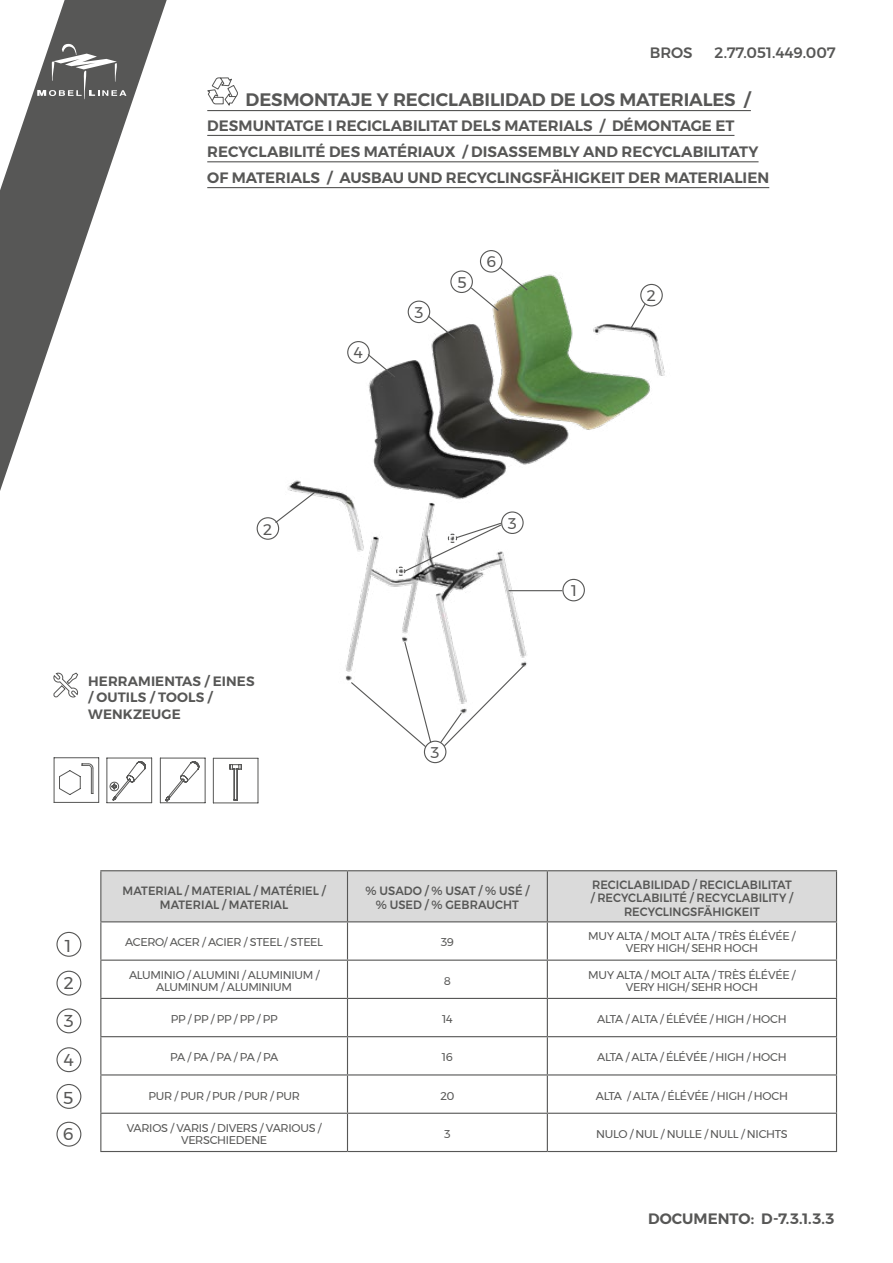
<style>
.page{position:relative;width:893px;height:1263px;background:#fff}
.page>*{position:absolute;margin:0;border:0;box-sizing:border-box;transform-origin:0 0}
.t1{font:600 18px "Montserrat";letter-spacing:-.01em;color:#575756}
.t2{font:17.1px/36.8px "Montserrat";color:#575756}
.t3{font:15.45px "Montserrat";color:#575756}
.t4{font:600 15px/26.1px "Montserrat";color:#575756}
.t5{font:500 15px "Montserrat";color:#575756}
.t6{font:600 13.5px/16.5px "Montserrat";letter-spacing:.005em;color:#575756}
.t7{font:500 12px/13.5px "Montserrat";letter-spacing:.005em;color:#575756;text-align:center;scale:.95 1}
.t8{font:11.25px/12px "Montserrat";letter-spacing:-.025em;color:#575756;text-align:center}
</style>
<div class="page">
<svg style="left:0;top:0;width:167px;height:491px"></svg>
<svg style="left:37px;top:44px;width:89px;height:55px;background:#797978"></svg>
<div style="left:101px;top:871px;width:735px;height:50px;background:#dadada"></div>
<hr style="left:347px;top:922px;width:1px;height:37px;background:#575756">
<hr style="left:347px;top:961px;width:1px;height:37px;background:#575756">
<hr style="left:347px;top:999px;width:1px;height:37px;background:#575756">
<hr style="left:347px;top:1037px;width:1px;height:37px;background:#575756">
<hr style="left:347px;top:1075px;width:1px;height:38px;background:#575756">
<hr style="left:347px;top:1114px;width:1px;height:37px;background:#575756">
<hr style="left:100px;top:922px;width:1px;height:37px;background:#575756">
<hr style="left:100px;top:959px;width:247px;height:2px;background:#575756">
<hr style="left:100px;top:961px;width:1px;height:37px;background:#575756">
<hr style="left:347px;top:959px;width:200px;height:2px;background:#575756">
<hr style="left:100px;top:998px;width:247px;height:1px;background:#575756">
<hr style="left:100px;top:999px;width:1px;height:37px;background:#575756">
<hr style="left:347px;top:998px;width:200px;height:1px;background:#575756">
<hr style="left:100px;top:1036px;width:247px;height:1px;background:#575756">
<hr style="left:100px;top:1037px;width:1px;height:37px;background:#575756">
<hr style="left:347px;top:1036px;width:200px;height:1px;background:#575756">
<hr style="left:100px;top:1074px;width:247px;height:1px;background:#575756">
<hr style="left:100px;top:1075px;width:1px;height:38px;background:#575756">
<hr style="left:347px;top:1074px;width:200px;height:1px;background:#575756">
<hr style="left:100px;top:1113px;width:247px;height:1px;background:#575756">
<hr style="left:100px;top:1114px;width:1px;height:37px;background:#575756">
<hr style="left:347px;top:1113px;width:200px;height:1px;background:#575756">
<hr style="left:100px;top:1151px;width:247px;height:1px;background:#575756">
<hr style="left:347px;top:1151px;width:200px;height:1px;background:#575756">
<hr style="left:547px;top:922px;width:1px;height:37px;background:#575756">
<hr style="left:836px;top:922px;width:1px;height:37px;background:#575756">
<hr style="left:547px;top:959px;width:290px;height:2px;background:#575756">
<hr style="left:547px;top:961px;width:1px;height:37px;background:#575756">
<hr style="left:836px;top:961px;width:1px;height:37px;background:#575756">
<hr style="left:547px;top:998px;width:290px;height:1px;background:#575756">
<hr style="left:547px;top:999px;width:1px;height:37px;background:#575756">
<hr style="left:836px;top:999px;width:1px;height:37px;background:#575756">
<hr style="left:547px;top:1036px;width:290px;height:1px;background:#575756">
<hr style="left:547px;top:1037px;width:1px;height:37px;background:#575756">
<hr style="left:836px;top:1037px;width:1px;height:37px;background:#575756">
<hr style="left:547px;top:1074px;width:290px;height:1px;background:#575756">
<hr style="left:547px;top:1075px;width:1px;height:38px;background:#575756">
<hr style="left:836px;top:1075px;width:1px;height:38px;background:#575756">
<hr style="left:547px;top:1113px;width:290px;height:1px;background:#575756">
<hr style="left:547px;top:1114px;width:1px;height:37px;background:#575756">
<hr style="left:836px;top:1114px;width:1px;height:37px;background:#575756">
<hr style="left:547px;top:1151px;width:290px;height:1px;background:#575756">
<hr style="left:100px;top:870px;width:247px;height:1px;background:#575756">
<hr style="left:100px;top:871px;width:1px;height:50px;background:#575756">
<hr style="left:347px;top:870px;width:200px;height:1px;background:#575756">
<hr style="left:347px;top:871px;width:1px;height:50px;background:#575756">
<hr style="left:547px;top:870px;width:290px;height:1px;background:#575756">
<hr style="left:547px;top:871px;width:1px;height:50px;background:#575756">
<hr style="left:836px;top:871px;width:1px;height:50px;background:#575756">
<hr style="left:100px;top:921px;width:247px;height:1px;background:#575756">
<hr style="left:347px;top:921px;width:200px;height:1px;background:#575756">
<hr style="left:547px;top:921px;width:290px;height:1px;background:#575756">
<img style="left:256px;top:250px;width:409px;height:431px">
<svg style="left:53px;top:672px;width:25px;height:26px"></svg>
<svg style="left:53px;top:757px;width:206px;height:47px"></svg>
<svg style="left:350px;top:641px;width:82px;height:107px"></svg>
<svg style="left:439px;top:664px;width:86px;height:83px"></svg>
<hr style="left:509px;top:590px;width:53px;height:1px;background:#575756">
<svg style="left:629px;top:302px;width:18px;height:28px"></svg>
<svg style="left:274px;top:491px;width:42px;height:33px"></svg>
<svg style="left:470px;top:266px;width:59px;height:46px"></svg>
<svg style="left:426px;top:314px;width:31px;height:26px"></svg>
<svg style="left:366px;top:353px;width:31px;height:26px"></svg>
<svg style="left:396px;top:522px;width:107px;height:54px"></svg>
<hr style="left:207px;top:135px;width:527px;height:1px;background:#575756">
<hr style="left:207px;top:161px;width:551px;height:1px;background:#575756">
<hr style="left:207px;top:187px;width:562px;height:1px;background:#575756">
<hr style="left:207px;top:110px;width:544px;height:1px;background:#575756">
<svg style="left:207px;top:77px;width:31px;height:29px"></svg>
<div style="left:56px;top:932px;width:25px;height:25px;border:1px solid #575756;border-radius:50%"></div>
<div style="left:56px;top:971px;width:25px;height:24px;border:1px solid #575756;border-radius:50%"></div>
<div style="left:56px;top:1008px;width:25px;height:25px;border:1px solid #575756;border-radius:50%"></div>
<div style="left:56px;top:1047px;width:25px;height:25px;border:1px solid #575756;border-radius:50%"></div>
<div style="left:56px;top:1084px;width:25px;height:25px;border:1px solid #575756;border-radius:50%"></div>
<div style="left:56px;top:1122px;width:25px;height:25px;border:1px solid #575756;border-radius:50%"></div>
<div style="left:562px;top:579px;width:23px;height:22px;border:1px solid #575756;border-radius:50%"></div>
<div style="left:640px;top:284px;width:23px;height:22px;border:1px solid #575756;border-radius:50%"></div>
<div style="left:257px;top:517px;width:22px;height:23px;border:1px solid #575756;border-radius:50%"></div>
<div style="left:501px;top:511px;width:23px;height:23px;border:1px solid #575756;border-radius:50%"></div>
<div style="left:408px;top:301px;width:22px;height:22px;border:1px solid #575756;border-radius:50%"></div>
<div style="left:424px;top:741px;width:22px;height:22px;border:1px solid #575756;border-radius:50%"></div>
<div style="left:347px;top:341px;width:23px;height:23px;border:1px solid #575756;border-radius:50%"></div>
<div style="left:450px;top:270px;width:23px;height:23px;border:1px solid #575756;border-radius:50%"></div>
<div style="left:480px;top:250px;width:22px;height:23px;border:1px solid #575756;border-radius:50%"></div>
<h3 class="t5" style="left:650px;top:41px;width:44px">BROS</h3>
<h3 class="t5" style="left:715px;top:41px;width:123px">2.77.051.449.007</h3>
<h1 class="t1" style="left:246px;top:85px;width:507px">DESMONTAJE Y RECICLABILIDAD DE LOS MATERIALES /</h1>
<h3 class="t4" style="left:207px;top:112px;width:563px">DESMUNTATGE I RECICLABILITAT DELS MATERIALS / DÉMONTAGE ET<br>RECYCLABILITÉ DES MATÉRIAUX / DISASSEMBLY AND RECYCLABILITATY<br>OF MATERIALS / AUSBAU UND RECYCLINGSFÄHIGKEIT DER MATERIALIEN</h3>
<h3 class="t3" style="left:354px;top:340px;width:11px">4</h3>
<h3 class="t3" style="left:414px;top:301px;width:11px">3</h3>
<h3 class="t3" style="left:457px;top:271px;width:11px">5</h3>
<h3 class="t3" style="left:487px;top:249px;width:11px">6</h3>
<h3 class="t3" style="left:647px;top:284px;width:10px">2</h3>
<h3 class="t3" style="left:263px;top:517px;width:10px">2</h3>
<p class="t6" style="left:88px;top:673px;width:168px">HERRAMIENTAS / EINES / OUTILS / TOOLS /<br>WENKZEUGE</p>
<h3 class="t3" style="left:431px;top:741px;width:11px">3</h3>
<h3 class="t3" style="left:508px;top:512px;width:11px">3</h3>
<h3 class="t3" style="left:571px;top:579px;width:7px">1</h3>
<h2 class="t2" style="left:65px;top:927px;width:8px">1</h2>
<h2 class="t2" style="left:64px;top:965px;width:11px">2</h2>
<h2 class="t2" style="left:64px;top:1002px;width:12px">3</h2>
<h2 class="t2" style="left:64px;top:1041px;width:12px">4</h2>
<h2 class="t2" style="left:63px;top:1079px;width:12px">5<br>6</h2>
<p class="t7" style="left:123px;top:884px;width:215px">MATERIAL / MATERIAL / MATÉRIEL /<br>MATERIAL / MATERIAL</p>
<p class="t7" style="left:366px;top:884px;width:174px">% USADO / % USAT / % USÉ / % USED / % GEBRAUCHT</p>
<p class="t7" style="left:591px;top:877px;width:215px">RECICLABILIDAD / RECICLABILITAT / RECYCLABILITÉ / RECYCLABILITY /<br>RECYCLINGSFÄHIGKEIT</p>
<p class="t8" style="left:125px;top:936px;width:199px">ACERO/ ACER / ACIER / STEEL / STEEL</p>
<p class="t8" style="left:441px;top:936px;width:15px">39</p>
<p class="t8" style="left:588px;top:930px;width:209px">MUY ALTA / MOLT ALTA / TRÈS ÉLÉVÉE /<br>VERY HIGH/ SEHR HOCH</p>
<p class="t8" style="left:129px;top:969px;width:192px">ALUMINIO / ALUMINI / ALUMINIUM /<br>ALUMINUM / ALUMINIUM</p>
<p class="t8" style="left:444px;top:975px;width:9px">8</p>
<p class="t8" style="left:588px;top:969px;width:209px">MUY ALTA / MOLT ALTA / TRÈS ÉLÉVÉE /<br>VERY HIGH/ SEHR HOCH</p>
<p class="t8" style="left:171px;top:1013px;width:108px">PP / PP / PP / PP / PP</p>
<p class="t8" style="left:442px;top:1013px;width:12px">14</p>
<p class="t8" style="left:597px;top:1013px;width:191px">ALTA / ALTA / ÉLÉVÉE / HIGH / HOCH</p>
<p class="t8" style="left:170px;top:1051px;width:109px">PA / PA / PA / PA / PA</p>
<p class="t8" style="left:442px;top:1051px;width:13px">16</p>
<p class="t8" style="left:597px;top:1051px;width:191px">ALTA / ALTA / ÉLÉVÉE / HIGH / HOCH</p>
<p class="t8" style="left:148px;top:1089px;width:153px">PUR / PUR / PUR / PUR / PUR</p>
<p class="t8" style="left:440px;top:1089px;width:16px">20</p>
<p class="t8" style="left:596px;top:1089px;width:194px">ALTA / ALTA / ÉLÉVÉE / HIGH / HOCH</p>
<p class="t8" style="left:127px;top:1122px;width:196px">VARIOS / VARIS / DIVERS / VARIOUS /<br>VERSCHIEDENE</p>
<p class="t8" style="left:444px;top:1128px;width:8px">3</p>
<p class="t8" style="left:596px;top:1128px;width:193px">NULO / NUL / NULLE / NULL / NICHTS</p>
<h3 class="t4" style="left:648px;top:1205px;width:188px">DOCUMENTO: D-7.3.1.3.3</h3>
</div>
